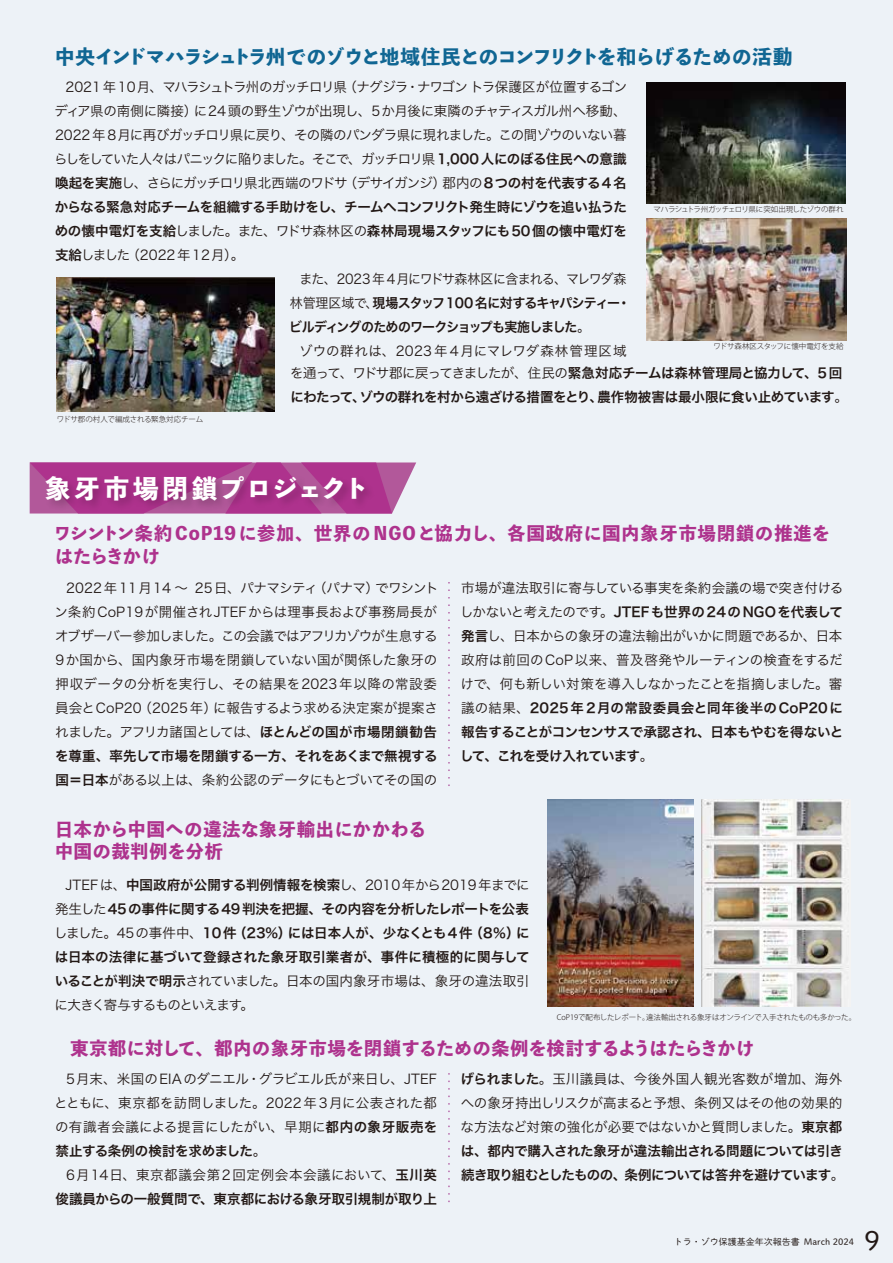
<style>
.page{position:relative;width:893px;height:1263px;background:#edf2f7}
.page>*{position:absolute;margin:0;border:0;box-sizing:border-box;transform-origin:0 0}
.t1{font:27px "DNP Shuei M Go Std L";color:#221815}
.t2{font:800 25.5px "Toppan Bunkyu Midashi Gothic Std N";letter-spacing:.08em;color:#fff}
.t3{font:800 19.5px "Toppan Bunkyu Midashi Gothic Std N";letter-spacing:-.05em;color:#106693}
.t4{font:800 18px/22.5px "Toppan Bunkyu Midashi Gothic Std N";letter-spacing:.05em;color:#ae328d}
.t5{font:800 18px "Toppan Bunkyu Midashi Gothic Std N";letter-spacing:.025em;color:#ae328d}
.t6{font:13.5px/24px "Hira Kaku Pro N W3";letter-spacing:-.02em;color:#221815;text-align:justify}
.t7{font:13.5px/24px "Hira Kaku Pro N W6";letter-spacing:-.025em;color:#221815}
.t8{font:13.5px/24px "Hira Kaku Pro N W6";letter-spacing:-.065em;color:#221815;scale:.96 1}
.t9{font:13.5px "Hira Kaku Pro N W6";letter-spacing:.01em;color:#221815}
.t10{font:13.5px "Hira Kaku Pro N W3";letter-spacing:.045em;color:#221815}
.t11{font:13.5px "Hira Kaku Pro N W3";letter-spacing:-.05em;color:#221815;scale:.96 1}
.t12{font:13.5px "Hira Kaku Pro N W3";color:#221815}
.t13{font:8.85px "DNP Shuei M Go Std L";color:#221815}
.t14{font:300 7.5px "Koz Go Pr 6 N";letter-spacing:-.03em;color:#221815}
.t15{font:300 7.5px "Koz Go Pr 6 N";letter-spacing:-.05em;color:#221815}
.t16{font:300 7.5px "Koz Go Pr 6 N";letter-spacing:-.01em;color:#221815}
.s1{font-family:"Hira Kaku Pro N W6"}
.s2{font-family:"Hira Kaku Pro N W3"}
</style>
<div class="page">
<svg style="left:449px;top:1073px;width:1px;height:130px"></svg>
<svg style="left:449px;top:582px;width:1px;height:204px"></svg>
<img style="left:548px;top:800px;width:145px;height:206px">
<img style="left:702px;top:800px;width:147px;height:206px">
<svg style="left:30px;top:462px;width:386px;height:51px"></svg>
<img style="left:41px;top:471px;width:340px;height:43px">
<img style="left:647px;top:83px;width:198px;height:120px">
<img style="left:57px;top:278px;width:218px;height:133px">
<img style="left:647px;top:219px;width:199px;height:121px">
<h3 class="t3" style="left:55px;top:42px;width:739px">中央インドマハラシュトラ州でのゾウと地域住民とのコンフリクトを和らげるための活動</h3>
<p class="t6" style="left:54px;top:74px;width:575px;text-indent:11px">2021 年 10月、マハラシュトラ州のガッチロリ県（ナグジラ・ナワゴン トラ保護区が位置するゴンディア県の南側に隣接）に24頭の野生ゾウが出現し、5か月後に東隣のチャティスガル州へ移動、2022 年 8月に再びガッチロリ県に戻り、その隣のパンダラ県に現れました。この間ゾウのいない暮らしをしていた人々はパニックに陥りました。そこで、ガッチロリ県 <span class="s1">1,000 人にのぼる住民への意識喚起を実施</span>し、さらにガッチロリ県北西端のワドサ（デサイガンジ）郡内の<span class="s1">8つの村を代表する4 名</span></p>
<p class="t7" style="left:55px;top:195px;width:574px">からなる緊急対応チームを組織する手助けをし、チームへコンフリクト発生時にゾウを追い払うための懐中電灯を支給<span class="s2">しました。また、ワドサ森林区の</span>森林局現場スタッフにも50個の懐中電灯を</p>
<p class="t12" style="left:55px;top:243px;width:191px"><span class="s1">支給</span>しました（2022年12月）。</p>
<p class="t11" style="left:300px;top:267px;width:342px">また、2023 年 4月にワドサ森林区に含まれる、マレワダ森</p>
<p class="t8" style="left:289px;top:291px;width:357px"><span class="s2">林管理区域で、</span>現場スタッフ100 名に対するキャパシティー・ビルディングのためのワークショップも実施しました<span class="s2">。</span></p>
<p class="t6" style="left:290px;top:340px;width:554px;line-height:21.8px;text-indent:9px">ゾウの群れは、2023年4月にマレワダ森林管理区域<br>を通って、ワドサ郡に戻ってきましたが、住民の<span class="s1">緊急対応チームは森林管理局と協力して、5 回</span></p>
<p class="t7" style="left:290px;top:385px;width:559px">にわたって、ゾウの群れを村から遠ざける措置をとり、農作物被害は最小限に食い止めています<span class="s2">。</span></p>
<p class="t16" style="left:57px;top:415px;width:148px">ワドサ郡の村人で編成される緊急対応チーム</p>
<p class="t15" style="left:653px;top:205px;width:192px">マハラシュトラ州ガッチェロリ県に突如出現したゾウの群れ</p>
<p class="t14" style="left:713px;top:342px;width:132px">ワドサ森林区スタッフに懐中電灯を支給</p>
<h2 class="t2" style="left:45px;top:468px;width:325px">象牙市場閉鎖プロジェクト</h2>
<h3 class="t4" style="left:53px;top:521px;width:778px">ワシントン条約 CoP19に参加、世界の NGOと協力し、各国政府に国内象牙市場閉鎖の推進をはたらきかけ</h3>
<p class="t6" style="left:55px;top:575px;width:385px;text-indent:11px">2022年11月14 ～ 25日、パナマシティ（パナマ）でワシントン条約CoP19が開催されJTEFからは理事長および事務局長がオブザーバー参加しました。この会議ではアフリカゾウが生息する9か国から、国内象牙市場を閉鎖していない国が関係した象牙の押収データの分析を実行し、その結果を2023年以降の常設委員会とCoP20（2025年）に報告するよう求める決定案が提案されました。アフリカ諸国としては、<span class="s1">ほとんどの国が市場閉鎖勧告</span></p>
<p class="t7" style="left:55px;top:744px;width:384px">を尊重、率先して市場を閉鎖する一方、それをあくまで無視する</p>
<p class="t6" style="left:56px;top:767px;width:383px"><span class="s1">国＝日本</span>がある以上は、条約公認のデータにもとづいてその国の</p>
<p class="t6" style="left:461px;top:575px;width:384px">市場が違法取引に寄与している事実を条約会議の場で突き付ける</p>
<p class="t9" style="left:460px;top:600px;width:385px"><span class="s2">しかないと考えたのです。</span>JTEFも世界の 24のNGOを代表して</p>
<p class="t6" style="left:461px;top:623px;width:384px"><span class="s1">発言</span>し、日本からの象牙の違法輸出がいかに問題であるか、日本政府は前回のCoP以来、普及啓発やルーティンの検査をするだけで、何も新しい対策を導入しなかったことを指摘しました。審</p>
<p class="t7" style="left:460px;top:696px;width:385px;text-align:justify"><span class="s2">議の結果、</span>2025年 2月の常設委員会と同年後半のCoP20に報告することがコンセンサスで承認され、日本もやむを得ないとして、これを受け入れています<span class="s2">。</span></p>
<h3 class="t4" style="left:55px;top:817px;width:373px">日本から中国への違法な象牙輸出にかかわる中国の裁判例を分析</h3>
<p class="t6" style="left:66px;top:872px;width:466px">JTEFは、<span class="s1">中国政府が公開する判例情報を検索</span>し、2010年から2019年までに</p>
<p class="t7" style="left:54px;top:896px;width:477px;text-align:justify"><span class="s2">発生した</span>45の事件に関する49判決を把握、その内容を分析したレポートを公表<span class="s2">しました。45の事件中、</span>10件（23%）には日本人が、少なくとも4件（8％）には日本の法律に基づいて登録された象牙取引業者が、事件に積極的に関与して</p>
<p class="t6" style="left:55px;top:968px;width:476px"><span class="s1">いることが判決で明示</span>されていました。日本の国内象牙市場は、象牙の違法取引に大きく寄与するものといえます。</p>
<p class="t14" style="left:557px;top:1013px;width:301px">CoP19で配布したレポート。違法輸出される象牙はオンラインで入手されたものも多かった。</p>
<h3 class="t5" style="left:70px;top:1034px;width:685px">東京都に対して、都内の象牙市場を閉鎖するための条例を検討するようはたらきかけ</h3>
<p class="t6" style="left:54px;top:1066px;width:385px;text-indent:12px">5月末、米国のEIAのダニエル・グラビエル氏が来日し、JTEFとともに、東京都を訪問しました。2022年3月に公表された都の有識者会議による提言にしたがい、早期に<span class="s1">都内の象牙販売を</span></p>
<p class="t7" style="left:56px;top:1139px;width:212px">禁止する条例の検討を求めました<span class="s2">。</span></p>
<p class="t10" style="left:66px;top:1163px;width:372px">6月14日、東京都議会第2回定例会本会議において、<span class="s1">玉川英</span></p>
<p class="t7" style="left:56px;top:1187px;width:383px">俊議員からの一般質問で、東京都における象牙取引規制が取り上</p>
<p class="t6" style="left:461px;top:1066px;width:383px"><span class="s1">げられました</span>。玉川議員は、今後外国人観光客数が増加、海外への象牙持出しリスクが高まると予想、条例又はその他の効果的な方法など対策の強化が必要ではないかと質問しました。<span class="s1">東京都</span></p>
<p class="t7" style="left:461px;top:1139px;width:385px">は、都内で購入された象牙が違法輸出される問題については引き続き取り組むとしたものの、条例については答弁を避けています<span class="s2">。</span></p>
<p class="t13" style="left:674px;top:1235px;width:182px">トラ・ゾウ保護基金年次報告書 March 2024</p>
<h1 class="t1" style="left:864px;top:1221px;width:17px">9</h1>
</div>
